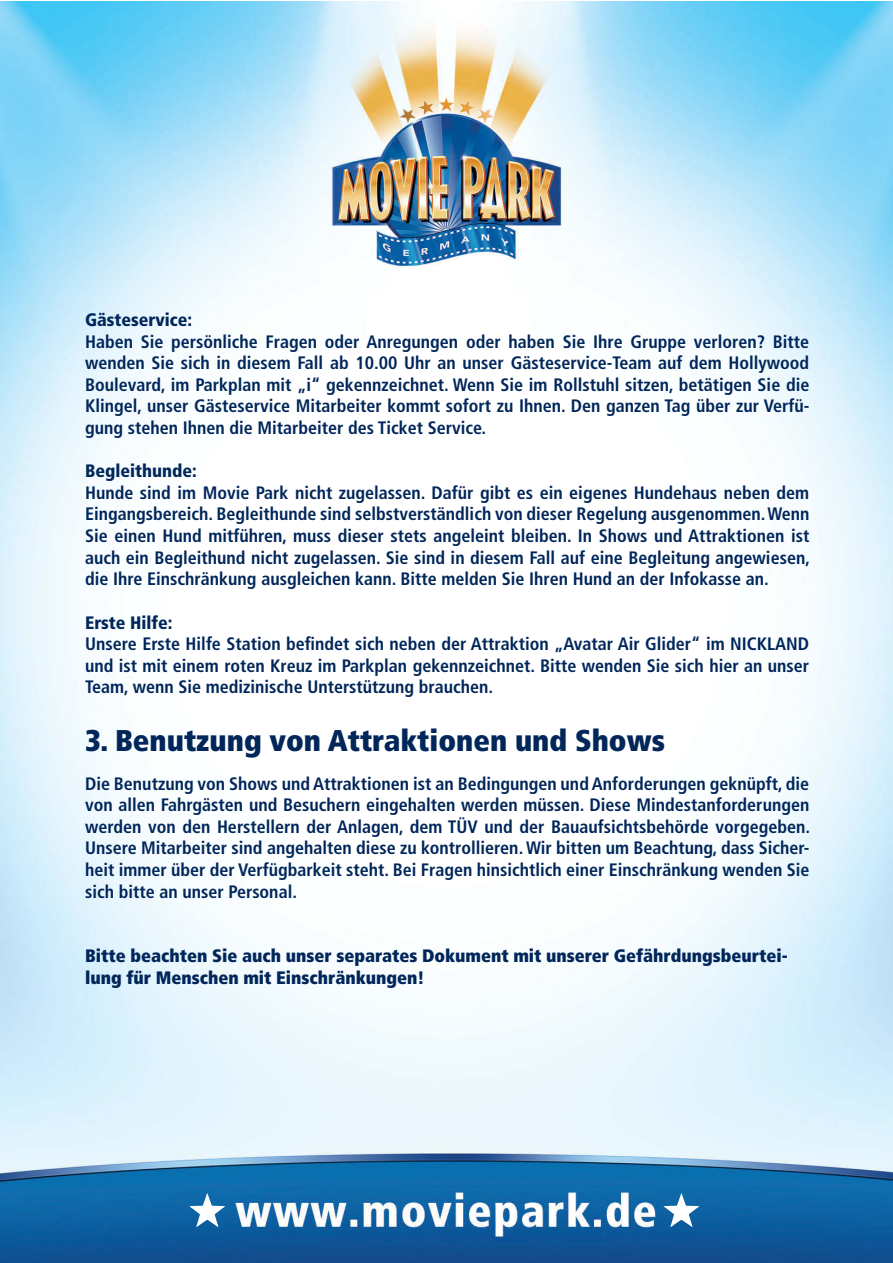
<style>
.page{position:relative;width:893px;height:1263px;background:#fff}
.page>*{position:absolute;margin:0;border:0;box-sizing:border-box;transform-origin:0 0}
.t1{font:900 condensed 30px "Frutiger LT";color:#00265a}
.t2{font:700 condensed 18px/21.6px "Frutiger LT";color:#00265a;text-align:justify}
.t3{font:900 condensed 18px/21.6px "Frutiger LT";color:#00265a}
.t4{font:900 condensed 18px "Frutiger LT";color:#00265a}
</style>
<div class="page">
<img style="left:0;top:1px;width:893px;height:1261px">
<svg style="left:661px;top:1193px;width:41px;height:36px"></svg>
<svg style="left:187px;top:1193px;width:40px;height:36px"></svg>
<p class="t4" style="left:85px;top:309px;width:109px">Gästeservice:</p>
<p class="t2" style="left:85px;top:331px;width:726px">Haben Sie persönliche Fragen oder Anregungen oder haben Sie Ihre Gruppe verloren? Bitte wenden Sie sich in diesem Fall ab 10.00 Uhr an unser Gästeservice-Team auf dem Hollywood Boulevard, im Parkplan mit „i“ gekennzeichnet. Wenn Sie im Rollstuhl sitzen, betätigen Sie die Klingel, unser Gästeservice Mitarbeiter kommt sofort zu Ihnen. Den ganzen Tag über zur Verfü&shy;gung stehen Ihnen die Mitarbeiter des Ticket Service.</p>
<p class="t4" style="left:85px;top:460px;width:113px">Begleithunde:</p>
<p class="t2" style="left:85px;top:482px;width:726px">Hunde sind im Movie Park nicht zugelassen. Dafür gibt es ein eigenes Hundehaus neben dem Eingangsbereich. Begleithunde sind selbstverständlich von dieser Regelung ausgenommen. Wenn Sie einen Hund mitführen, muss dieser stets angeleint bleiben. In Shows und Attraktionen ist auch ein Begleithund nicht zugelassen. Sie sind in diesem Fall auf eine Begleitung angewiesen, die Ihre Einschränkung ausgleichen kann. Bitte melden Sie Ihren Hund an der Infokasse an.</p>
<p class="t4" style="left:85px;top:611px;width:89px">Erste Hilfe:</p>
<p class="t2" style="left:85px;top:633px;width:726px">Unsere Erste Hilfe Station befindet sich neben der Attraktion „Avatar Air Glider“ im NICKLAND und ist mit einem roten Kreuz im Parkplan gekennzeichnet. Bitte wenden Sie sich hier an unser Team, wenn Sie medizinische Unterstützung brauchen.</p>
<h1 class="t1" style="left:85px;top:722px;width:581px">3. Benutzung von Attraktionen und Shows</h1>
<p class="t2" style="left:85px;top:772px;width:726px">Die Benutzung von Shows und Attraktionen ist an Bedingungen und Anforderungen geknüpft, die von allen Fahrgästen und Besuchern eingehalten werden müssen. Diese Mindestanforderungen werden von den Herstellern der Anlagen, dem TÜV und der Bauaufsichtsbehörde vorgegeben.<br>Unsere Mitarbeiter sind angehalten diese zu kontrollieren. Wir bitten um Beachtung, dass Sicher&shy;heit immer über der Verfügbarkeit steht. Bei Fragen hinsichtlich einer Einschränkung wenden Sie sich bitte an unser Personal.</p>
<p class="t3" style="left:85px;top:945px;width:704px">Bitte beachten Sie auch unser separates Dokument mit unserer Gefährdungsbeurtei&shy;lung für Menschen mit Einschränkungen!</p>
</div>
